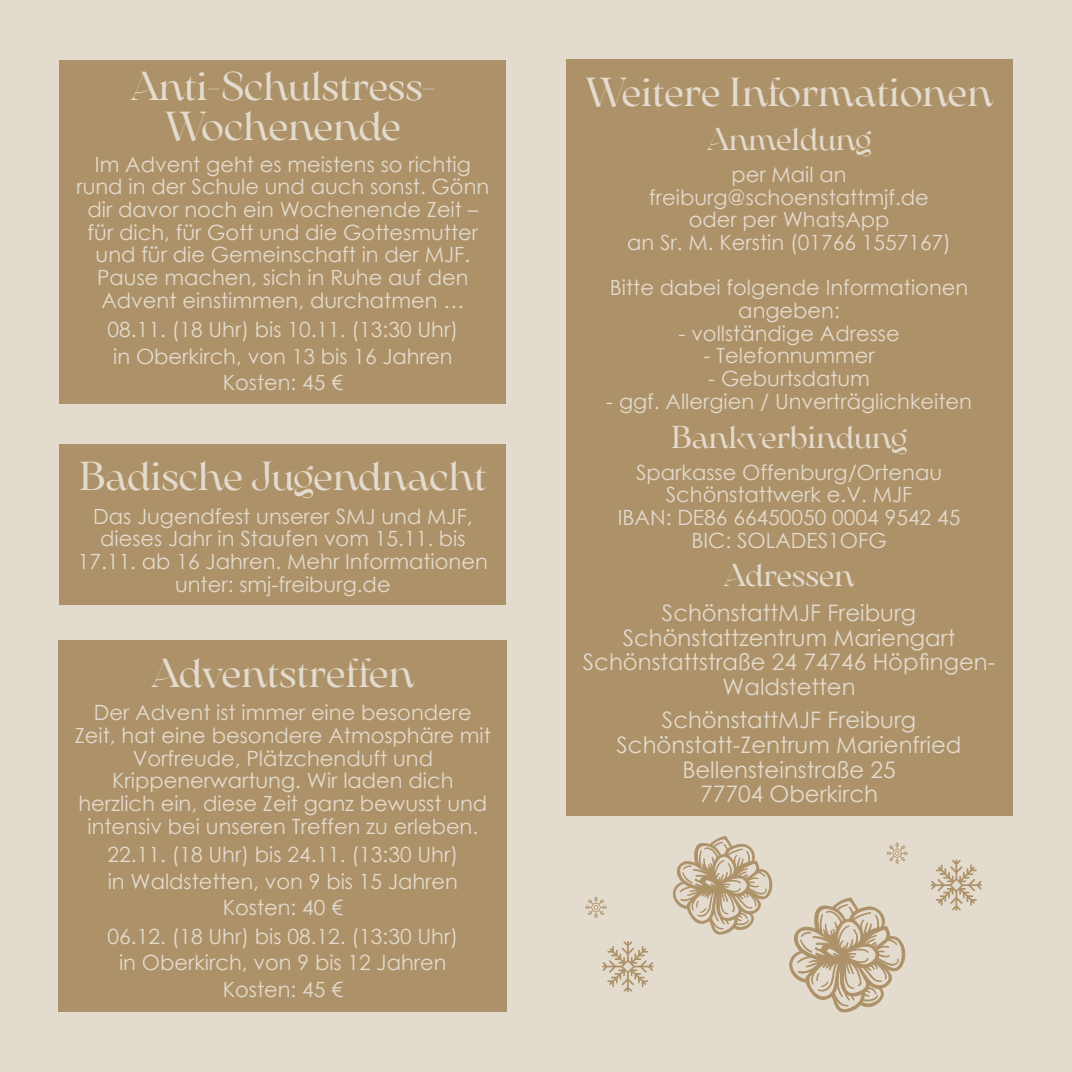
<style>
.page{position:relative;width:1072px;height:1072px;background:#fff}
.page>*{position:absolute;margin:0;border:0;box-sizing:border-box;transform-origin:0 0}
.t1{font:40.25px/40.2px "Arsenica Trial";color:#e3dbcd;text-align:center}
.t2{font:31.5px "Arsenica Trial";color:#e3dbcd}
.t3{font:22.75px/24.5px "Century Gothic";color:#e3dbcd;text-align:center}
.t4{font:21px/22.8px "Century Gothic";color:#e3dbcd;text-align:center}
.s1{font-weight:800}
</style>
<div class="page">
<div style="left:0;top:0;width:1071px;height:1071px;background:#e3dbcd"></div>
<div style="left:60px;top:60px;width:446px;height:343px;background:#ad9168"></div>
<div style="left:60px;top:444px;width:446px;height:160px;background:#ad9168"></div>
<div style="left:566px;top:60px;width:446px;height:756px;background:#ad9168"></div>
<div style="left:59px;top:640px;width:448px;height:372px;background:#ad9168"></div>
<svg style="left:672px;top:836px;width:101px;height:99px"></svg>
<svg style="left:585px;top:896px;width:22px;height:22px"></svg>
<svg style="left:602px;top:941px;width:51px;height:51px"></svg>
<svg style="left:886px;top:842px;width:21px;height:22px"></svg>
<svg style="left:931px;top:859px;width:50px;height:51px"></svg>
<svg style="left:789px;top:897px;width:117px;height:116px"></svg>
<h1 class="t1" style="left:131px;top:66px;width:305px">Anti<span class="s1">-</span>Schulstress<span class="s1">-<br></span>Wochenende</h1>
<p class="t4" style="left:76px;top:155px;width:414px">Im Advent geht es meistens so richtig rund in der Schule und auch sonst. Gönn dir davor noch ein Wochenende Zeit – für dich, für Gott und die Gottesmutter und für die Gemeinschaft in der MJF.<br>Pause machen, sich in Ruhe auf den Advent einstimmen, durchatmen …</p>
<p class="t4" style="left:108px;top:318px;width:352px;line-height:26.6px">08.11. (18 Uhr) bis 10.11. (13:30 Uhr) in Oberkirch, von 13 bis 16 Jahren<br>Kosten: 45 €</p>
<h1 class="t1" style="left:79px;top:456px;width:409px">Badische Jugendnacht</h1>
<p class="t4" style="left:78px;top:506px;width:411px">Das Jugendfest unserer SMJ und MJF, dieses Jahr in Staufen vom 15.11. bis 17.11. ab 16 Jahren. Mehr Informationen unter: smj-freiburg.de</p>
<h1 class="t1" style="left:152px;top:653px;width:264px">Adventstreffen</h1>
<p class="t4" style="left:75px;top:703px;width:417px">Der Advent ist immer eine besondere Zeit, hat eine besondere Atmosphäre mit Vorfreude, Plätzchenduft und Krippenerwartung. Wir laden dich herzlich ein, diese Zeit ganz bewusst und intensiv bei unseren Treffen zu erleben.</p>
<p class="t4" style="left:108px;top:843px;width:352px;line-height:26.6px">22.11. (18 Uhr) bis 24.11. (13:30 Uhr) in Waldstetten, von 9 bis 15 Jahren<br>Kosten: 40 €</p>
<p class="t4" style="left:108px;top:924px;width:352px;line-height:26.6px">06.12. (18 Uhr) bis 08.12. (13:30 Uhr) in Oberkirch, von 9 bis 12 Jahren<br>Kosten: 45 €</p>
<h1 class="t1" style="left:585px;top:72px;width:409px">Weitere Informationen</h1>
<h2 class="t2" style="left:707px;top:120px;width:166px">Anmeldung</h2>
<p class="t4" style="left:627px;top:165px;width:325px">per Mail an freiburg@schoenstattmjf.de oder per WhatsApp<br>an Sr. M. Kerstin (01766 1557167)</p>
<p class="t4" style="left:610px;top:278px;width:360px">Bitte dabei folgende Informationen angeben:</p>
<p class="t4" style="left:678px;top:323px;width:223px">- vollständige Adresse</p>
<p class="t4" style="left:703px;top:346px;width:173px">- Telefonnummer</p>
<p class="t4" style="left:708px;top:369px;width:163px">- Geburtsdatum</p>
<p class="t4" style="left:606px;top:391px;width:367px">- ggf. Allergien / Unverträglichkeiten</p>
<h2 class="t2" style="left:671px;top:418px;width:237px">Bankverbindung</h2>
<p class="t4" style="left:618px;top:462px;width:344px">Sparkasse Offenburg/Ortenau<br>Schönstattwerk e.V. MJF<br>IBAN: DE86 66450050 0004 9542 45<br>BIC: SOLADES1OFG</p>
<h2 class="t2" style="left:723px;top:556px;width:132px">Adressen</h2>
<p class="t3" style="left:583px;top:602px;width:414px">SchönstattMJF Freiburg<br>Schönstattzentrum Mariengart<br>Schönstattstraße 24 74746 Höpfingen-<br>Waldstetten</p>
<p class="t3" style="left:616px;top:710px;width:346px">SchönstattMJF Freiburg<br>Schönstatt-Zentrum Marienfried<br>Bellensteinstraße 25<br>77704 Oberkirch</p>
</div>
